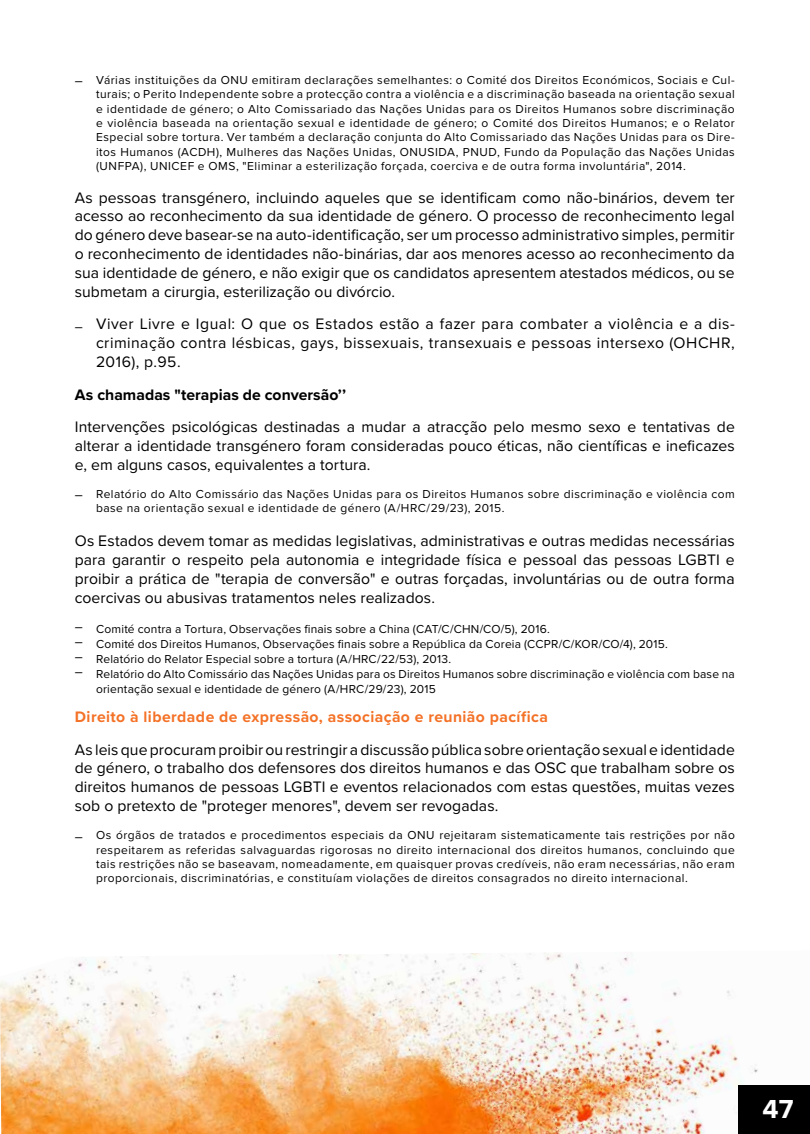
<style>
.page{position:relative;width:810px;height:1134px;background:#fff}
.page>*{position:absolute;margin:0;border:0;box-sizing:border-box;transform-origin:0 0}
.t1{font:700 27px "Proxima Nova";color:#fff}
.t2{font:15.75px/18.9px "Proxima Nova";letter-spacing:.005em;color:#000;text-align:justify}
.t3{font:700 15.75px "Proxima Nova";letter-spacing:.025em;color:#f47227}
.t4{font:700 15.75px "Proxima Nova";color:#000}
.t5{font:12px/14.4px "Proxima Nova";letter-spacing:.02em;color:#000;text-align:justify}
.t6{font:12px/14.4px "Proxima Nova";letter-spacing:.04em;color:#000}
.s1{font-size:13.5px}
</style>
<div class="page">
<img style="left:0;top:953px;width:758px;height:181px">
<div style="left:738px;top:1085px;width:72px;height:49px;background:#000"></div>
<p class="t5" style="left:96px;top:72px;width:640px;text-indent:-21px"><span class="s1">–</span> Várias instituições da ONU emitiram declarações semelhantes: o Comité dos Direitos Económicos, Sociais e Cul&shy;turais; o Perito Independente sobre a protecção contra a violência e a discriminação baseada na orientação sexual e identidade de género; o Alto Comissariado das Nações Unidas para os Direitos Humanos sobre discriminação e violência baseada na orientação sexual e identidade de género; o Comité dos Direitos Humanos; e o Relator Especial sobre tortura. Ver também a declaração conjunta do Alto Comissariado das Nações Unidas para os Dire&shy;itos Humanos (ACDH), Mulheres das Nações Unidas, ONUSIDA, PNUD, Fundo da População das Nações Unidas (UNFPA), UNICEF e OMS, "Eliminar a esterilização forçada, coerciva e de outra forma involuntária", 2014.</p>
<p class="t2" style="left:75px;top:187px;width:662px">As pessoas transgénero, incluindo aqueles que se identificam como não-binários, devem ter acesso ao reconhecimento da sua identidade de género. O processo de reconhecimento legal do género deve basear-se na auto-identificação, ser um processo administrativo simples, permitir o reconhecimento de identidades não-binárias, dar aos menores acesso ao reconhecimento da sua identidade de género, e não exigir que os candidatos apresentem atestados médicos, ou se submetam a cirurgia, esterilização ou divórcio.</p>
<h2 class="t2" style="left:96px;top:314px;width:640px;text-indent:-21px"><sub>–</sub> Viver Livre e Igual: O que os Estados estão a fazer para combater a violência e a dis&shy;criminação contra lésbicas, gays, bissexuais, transexuais e pessoas intersexo (OHCHR, 2016), p.95.</h2>
<h2 class="t4" style="left:75px;top:383px;width:273px">As chamadas "terapias de conversão’’</h2>
<h2 class="t2" style="left:75px;top:417px;width:662px">Intervenções psicológicas destinadas a mudar a atracção pelo mesmo sexo e tentativas de alterar a identidade transgénero foram consideradas pouco éticas, não científicas e ineficazes e, em alguns casos, equivalentes a tortura.</h2>
<p class="t6" style="left:96px;top:486px;width:640px;text-indent:-21px"><span class="s1">–</span> Relatório do Alto Comissário das Nações Unidas para os Direitos Humanos sobre discriminação e violência com base na orientação sexual e identidade de género (A/HRC/29/23), 2015.</p>
<p class="t2" style="left:75px;top:531px;width:662px">Os Estados devem tomar as medidas legislativas, administrativas e outras medidas necessárias para garantir o respeito pela autonomia e integridade física e pessoal das pessoas LGBTI e proibir a prática de "terapia de conversão" e outras forçadas, involuntárias ou de outra forma coercivas ou abusivas tratamentos neles realizados.</p>
<p class="t5" style="left:75px;top:621px;width:476px"><span class="s1">–</span> Comité contra a Tortura, Observações finais sobre a China (CAT/C/CHN/CO/5), 2016.</p>
<p class="t5" style="left:75px;top:636px;width:595px"><span class="s1">–</span> Comité dos Direitos Humanos, Observações finais sobre a República da Coreia (CCPR/C/KOR/CO/4), 2015.</p>
<p class="t5" style="left:75px;top:651px;width:378px"><span class="s1">–</span> Relatório do Relator Especial sobre a tortura (A/HRC/22/53), 2013.</p>
<p class="t5" style="left:96px;top:666px;width:640px;line-height:15px;text-indent:-21px"><span class="s1">–</span> Relatório do Alto Comissário das Nações Unidas para os Direitos Humanos sobre discriminação e violência com base na orientação sexual e identidade de género (A/HRC/29/23), 2015</p>
<h2 class="t3" style="left:75px;top:705px;width:475px">Direito à liberdade de expressão, associação e reunião pacífica</h2>
<p class="t2" style="left:75px;top:739px;width:662px">As leis que procuram proibir ou restringir a discussão pública sobre orientação sexual e identidade de género, o trabalho dos defensores dos direitos humanos e das OSC que trabalham sobre os direitos humanos de pessoas LGBTI e eventos relacionados com estas questões, muitas vezes sob o pretexto de "proteger menores", devem ser revogadas.</p>
<p class="t5" style="left:96px;top:827px;width:640px;text-indent:-21px"><span class="s1">–</span> Os órgãos de tratados e procedimentos especiais da ONU rejeitaram sistematicamente tais restrições por não respeitarem as referidas salvaguardas rigorosas no direito internacional dos direitos humanos, concluindo que tais restrições não se baseavam, nomeadamente, em quaisquer provas credíveis, não eram necessárias, não eram proporcionais, discriminatórias, e constituíam violações de direitos consagrados no direito internacional.</p>
<h1 class="t1" style="left:763px;top:1089px;width:32px">47</h1>
</div>
